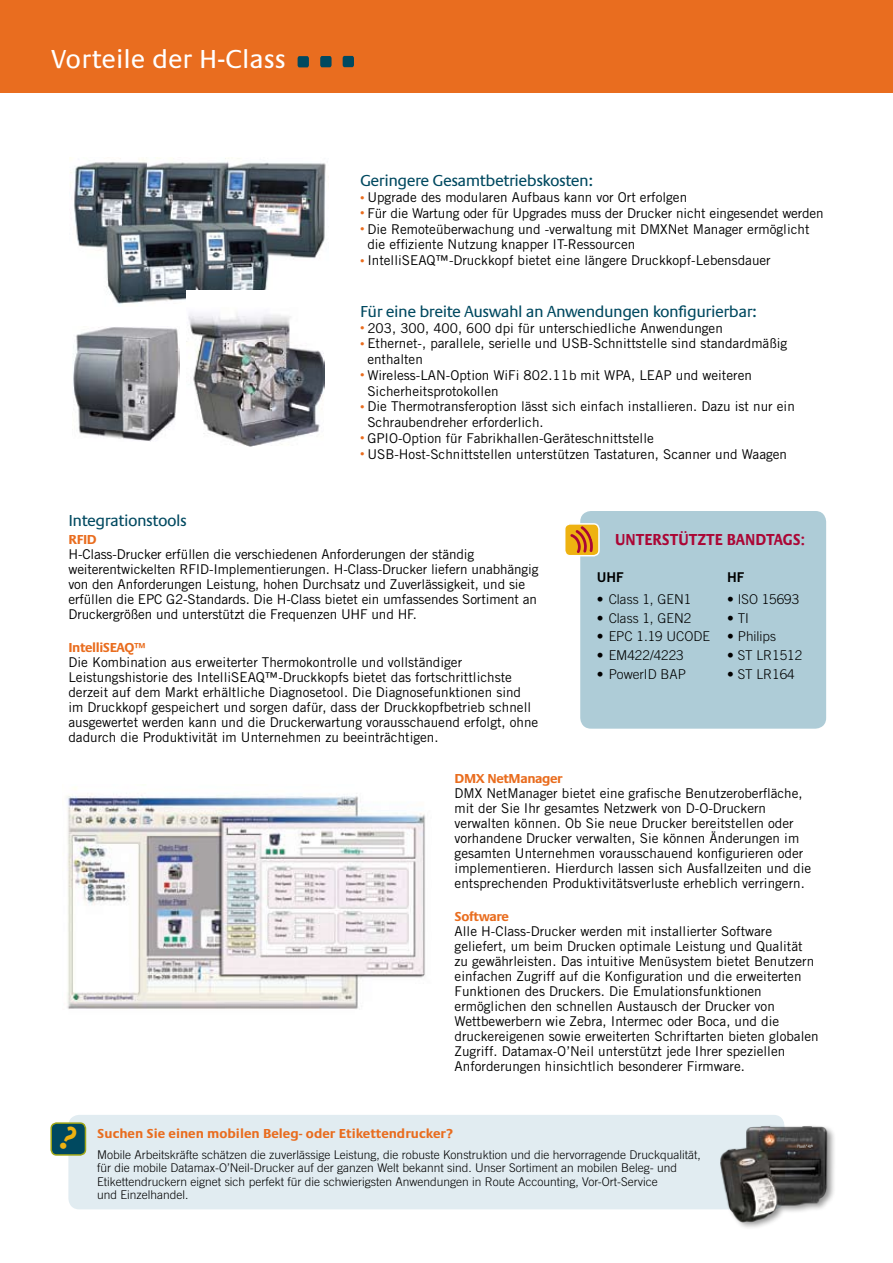
<style>
.page{position:relative;width:893px;height:1263px;background:#fff}
.page>*{position:absolute;margin:0;border:0;box-sizing:border-box;transform-origin:0 0}
.t1{font:27px "Praxis";color:#fff}
.t2{font:16.5px "Praxis";letter-spacing:-.03em;color:#004960}
.t3{font:700 16.5px "Praxis";color:#ab0635;scale:.9 1}
.t4{font:13.5px/15px "Trade Gothic";color:#000}
.t5{font:300 13.5px "Trade Gothic";color:#000}
.t6{font:700 13.5px "Praxis";letter-spacing:-.005em;color:#e96d1f}
.t7{font:700 13.5px "Praxis";letter-spacing:-.03em;color:#e96d1f}
.t8{font:13.5px "Trade Gothic Bold Two";color:#000}
.t9{font:300 12px/13.5px "Trade Gothic";color:#000}
.s1{font-size:9px;color:#e96d1f}
</style>
<div class="page">
<div style="left:0;top:0;width:893px;height:93px;background:#e96d1f"></div>
<svg style="left:298px;top:56px;width:11px;height:11px"></svg>
<svg style="left:320px;top:56px;width:12px;height:11px"></svg>
<svg style="left:343px;top:56px;width:11px;height:11px"></svg>
<div style="left:68px;top:1115px;width:716px;height:94px;background:#e1ecf1;border-radius:11px"></div>
<div style="left:51px;top:1123px;width:34px;height:32px;background:#004960;border-radius:5px"></div>
<div style="left:50px;top:1122px;width:36px;height:34px;border:2px solid #9fa617;border-radius:5px"></div>
<div style="left:719px;top:1124px;width:117px;height:106px;background:#000;opacity:.43"></div>
<img style="left:717px;top:1126px;width:119px;height:98px">
<img style="left:67px;top:787px;width:359px;height:222px">
<img style="left:70px;top:157px;width:259px;height:147px">
<div style="left:580px;top:511px;width:246px;height:218px;background:#aeccd7;border-radius:11px"></div>
<div style="left:565px;top:524px;width:34px;height:32px;background:#eeb211;border-radius:5px"></div>
<svg style="left:570px;top:526px;width:23px;height:27px"></svg>
<div style="left:564px;top:523px;width:36px;height:33px;border:2px solid #fff;border-radius:5px"></div>
<img style="left:73px;top:327px;width:106px;height:115px">
<img style="left:186px;top:290px;width:139px;height:157px">
<h1 class="t1" style="left:51px;top:44px;width:236px">Vorteile der H-Class</h1>
<p class="t2" style="left:360px;top:172px;width:234px">Geringere Gesamtbetriebskosten:</p>
<p class="t4" style="left:360px;top:190px;width:329px"><span class="s1">•</span> Upgrade des modularen Aufbaus kann vor Ort erfolgen</p>
<p class="t4" style="left:360px;top:205px;width:465px"><span class="s1">•</span> Für die Wartung oder für Upgrades muss der Drucker nicht eingesendet werden</p>
<p class="t4" style="left:367px;top:221px;width:444px;line-height:15.8px;text-indent:-7px"><span class="s1">•</span> Die Remoteüberwachung und -verwaltung mit DMXNet Manager ermöglicht die effiziente Nutzung knapper IT-Ressourcen</p>
<p class="t4" style="left:360px;top:253px;width:412px"><span class="s1">•</span> IntelliSEAQ™-Druckkopf bietet eine längere Druckkopf-Lebensdauer</p>
<p class="t2" style="left:360px;top:303px;width:398px">Für eine breite Auswahl an Anwendungen konfigurierbar:</p>
<p class="t4" style="left:360px;top:320px;width:364px"><span class="s1">•</span> 203, 300, 400, 600 dpi für unterschiedliche Anwendungen</p>
<p class="t4" style="left:367px;top:335px;width:421px;line-height:15.8px;text-indent:-7px"><span class="s1">•</span> Ethernet-, parallele, serielle und USB-Schnittstelle sind standardmäßig enthalten</p>
<p class="t4" style="left:367px;top:367px;width:386px;line-height:15.8px;text-indent:-7px"><span class="s1">•</span> Wireless-LAN-Option WiFi 802.11b mit WPA, LEAP und weiteren<br>Sicherheitsprotokollen</p>
<p class="t4" style="left:367px;top:398px;width:429px;line-height:15.8px;text-indent:-7px"><span class="s1">•</span> Die Thermotransferoption lässt sich einfach installieren. Dazu ist nur ein<br>Schraubendreher erforderlich.</p>
<p class="t4" style="left:360px;top:430px;width:295px"><span class="s1">•</span> GPIO-Option für Fabrikhallen-Geräteschnittstelle</p>
<p class="t4" style="left:360px;top:446px;width:428px"><span class="s1">•</span> USB-Host-Schnittstellen unterstützen Tastaturen, Scanner und Waagen</p>
<p class="t2" style="left:68px;top:512px;width:120px">Integrationstools</p>
<p class="t6" style="left:68px;top:532px;width:30px">RFID</p>
<p class="t4" style="left:68px;top:547px;width:472px">H-Class-Drucker erfüllen die verschiedenen Anforderungen der ständig weiterentwickelten RFID-Implementierungen. H-Class-Drucker liefern unabhängig von den Anforderungen Leistung, hohen Durchsatz und Zuverlässigkeit, und sie erfüllen die EPC G2-Standards. Die H-Class bietet ein umfassendes Sortiment an Druckergrößen und unterstützt die Frequenzen UHF und HF.</p>
<p class="t7" style="left:68px;top:640px;width:78px">IntelliSEAQ™</p>
<p class="t4" style="left:68px;top:655px;width:471px">Die Kombination aus erweiterter Thermokontrolle und vollständiger Leistungshistorie des IntelliSEAQ™-Druckkopfs bietet das fortschrittlichste derzeit auf dem Markt erhältliche Diagnosetool. Die Diagnosefunktionen sind im Druckkopf gespeichert und sorgen dafür, dass der Druckkopfbetrieb schnell ausgewertet werden kann und die Druckerwartung vorausschauend erfolgt, ohne dadurch die Produktivität im Unternehmen zu beeinträchtigen.</p>
<p class="t7" style="left:455px;top:771px;width:110px">DMX NetManager</p>
<p class="t4" style="left:455px;top:786px;width:358px">DMX NetManager bietet eine grafische Benutzeroberfläche, mit der Sie Ihr gesamtes Netzwerk von D-O-Druckern verwalten können. Ob Sie neue Drucker bereitstellen oder vorhandene Drucker verwalten, Sie können Änderungen im gesamten Unternehmen vorausschauend konfigurieren oder implementieren. Hierdurch lassen sich Ausfallzeiten und die entsprechenden Produktivitätsverluste erheblich verringern.</p>
<p class="t7" style="left:455px;top:909px;width:56px">Software</p>
<p class="t4" style="left:455px;top:924px;width:366px">Alle H-Class-Drucker werden mit installierter Software geliefert, um beim Drucken optimale Leistung und Qualität zu gewährleisten. Das intuitive Menüsystem bietet Benutzern einfachen Zugriff auf die Konfiguration und die erweiterten Funktionen des Druckers. Die Emulationsfunktionen ermöglichen den schnellen Austausch der Drucker von Wettbewerbern wie Zebra, Intermec oder Boca, und die druckereigenen sowie erweiterten Schriftarten bieten globalen Zugriff. Datamax-O’Neil unterstützt jede Ihrer speziellen Anforderungen hinsichtlich besonderer Firmware.</p>
<p class="t3" style="left:615px;top:530px;width:212px">UNTERSTÜTZTE BANDTAGS:</p>
<p class="t8" style="left:597px;top:569px;width:28px">UHF</p>
<p class="t5" style="left:597px;top:591px;width:96px">• Class 1, GEN1</p>
<p class="t5" style="left:597px;top:610px;width:96px">• Class 1, GEN2</p>
<p class="t5" style="left:597px;top:629px;width:115px">• EPC 1.19 UCODE</p>
<p class="t5" style="left:597px;top:647px;width:89px">• EM422/4223</p>
<p class="t5" style="left:597px;top:666px;width:91px">• PowerID BAP</p>
<p class="t8" style="left:727px;top:569px;width:19px">HF</p>
<p class="t5" style="left:727px;top:591px;width:74px">• ISO 15693</p>
<p class="t5" style="left:727px;top:610px;width:23px">• TI</p>
<p class="t5" style="left:727px;top:629px;width:50px">• Philips</p>
<p class="t5" style="left:727px;top:647px;width:77px">• ST LR1512</p>
<p class="t5" style="left:727px;top:666px;width:69px">• ST LR164</p>
<p class="t6" style="left:97px;top:1127px;width:357px">Suchen Sie einen mobilen Beleg- oder Etikettendrucker?</p>
<p class="t9" style="left:97px;top:1147px;width:605px">Mobile Arbeitskräfte schätzen die zuverlässige Leistung, die robuste Konstruktion und die hervorragende Druckqualität, für die mobile Datamax-O’Neil-Drucker auf der ganzen Welt bekannt sind. Unser Sortiment an mobilen Beleg- und Etikettendruckern eignet sich perfekt für die schwierigsten Anwendungen in Route Accounting, Vor-Ort-Service<br>und Einzelhandel.</p>
</div>
